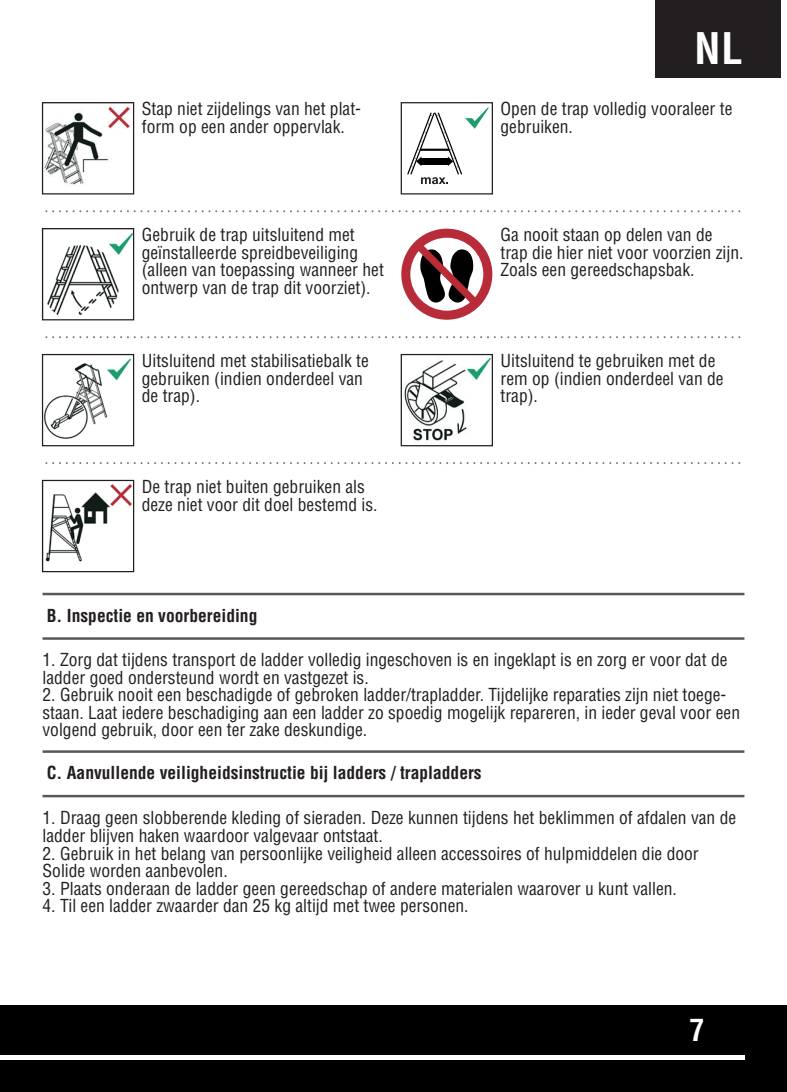
<style>
.page{position:relative;width:787px;height:1092px;background:#fff}
.page>*{position:absolute;margin:0;border:0;box-sizing:border-box;transform-origin:0 0}
.t1{font:700 condensed 42.5px "Helvetica LT Std";color:#fff}
.t2{font:700 condensed 30px "Helvetica LT Std";color:#fff}
.t3{font:condensed 17.5px/17.5px "Helvetica LT Std";color:#231f20}
.t4{font:700 condensed 17.5px "Helvetica LT Std";color:#231f20}
</style>
<div class="page">
<div style="left:0;top:1005px;width:787px;height:86px;background:#000001"></div>
<hr style="left:0;top:1055px;width:744px;height:4px;background:#fff">
<div style="left:655px;top:0;width:126px;height:78px;background:#231f20"></div>
<img style="left:44px;top:105px;width:86px;height:80px">
<div style="left:42px;top:102px;width:92px;height:92px;border:1px solid #231f20"></div>
<svg style="left:407px;top:107px;width:82px;height:78px"></svg>
<div style="left:400px;top:102px;width:93px;height:92px;border:1px solid #231f20"></div>
<svg style="left:45px;top:210px;width:695px;height:2px"></svg>
<img style="left:47px;top:233px;width:85px;height:83px">
<div style="left:42px;top:228px;width:92px;height:92px;border:1px solid #231f20"></div>
<svg style="left:401px;top:229px;width:91px;height:91px"></svg>
<svg style="left:45px;top:336px;width:695px;height:2px"></svg>
<img style="left:44px;top:358px;width:88px;height:81px">
<div style="left:42px;top:354px;width:92px;height:92px;border:1px solid #231f20"></div>
<img style="left:404px;top:358px;width:87px;height:83px">
<div style="left:400px;top:354px;width:93px;height:92px;border:1px solid #231f20"></div>
<svg style="left:45px;top:462px;width:695px;height:2px"></svg>
<img style="left:45px;top:484px;width:87px;height:78px">
<div style="left:42px;top:480px;width:92px;height:92px;border:1px solid #231f20"></div>
<hr style="left:43px;top:592px;width:701px;height:3px;background:#57585a">
<hr style="left:43px;top:637px;width:701px;height:2px;background:#57585a">
<hr style="left:43px;top:750px;width:701px;height:2px;background:#57585a">
<hr style="left:43px;top:794px;width:701px;height:3px;background:#57585a">
<h1 class="t1" style="left:694px;top:22px;width:50px">NL</h1>
<p class="t3" style="left:142px;top:100px;width:221px">Stap niet zijdelings van het plat&shy;form op een ander oppervlak.</p>
<p class="t3" style="left:500px;top:100px;width:233px">Open de trap volledig vooraleer te gebruiken.</p>
<p class="t3" style="left:142px;top:226px;width:243px">Gebruik de trap uitsluitend met geïnstalleerde spreidbeveiliging (alleen van toepassing wanneer het ontwerp van de trap dit voorziet).</p>
<p class="t3" style="left:500px;top:226px;width:244px">Ga nooit staan op delen van de trap die hier niet voor voorzien zijn.<br>Zoals een gereedschapsbak.</p>
<p class="t3" style="left:142px;top:352px;width:228px">Uitsluitend met stabilisatiebalk te gebruiken (indien onderdeel van de trap).</p>
<p class="t3" style="left:500px;top:352px;width:225px">Uitsluitend te gebruiken met de rem op (indien onderdeel van de trap).</p>
<p class="t3" style="left:142px;top:478px;width:237px">De trap niet buiten gebruiken als deze niet voor dit doel bestemd is.</p>
<p class="t4" style="left:47px;top:604px;width:212px">B. Inspectie en voorbereiding</p>
<p class="t3" style="left:43px;top:650px;width:686px">1. Zorg dat tijdens transport de ladder volledig ingeschoven is en ingeklapt is en zorg er voor dat de ladder goed ondersteund wordt en vastgezet is.</p>
<p class="t3" style="left:43px;top:685px;width:699px">2. Gebruik nooit een beschadigde of gebroken ladder/trapladder. Tijdelijke reparaties zijn niet toege&shy;staan. Laat iedere beschadiging aan een ladder zo spoedig mogelijk repareren, in ieder geval voor een volgend gebruik, door een ter zake deskundige.</p>
<p class="t4" style="left:47px;top:762px;width:436px">C. Aanvullende veiligheidsinstructie bij ladders / trapladders</p>
<p class="t3" style="left:43px;top:809px;width:695px">1. Draag geen slobberende kleding of sieraden. Deze kunnen tijdens het beklimmen of afdalen van de ladder blijven haken waardoor valgevaar ontstaat.</p>
<p class="t3" style="left:43px;top:844px;width:657px">2. Gebruik in het belang van persoonlijke veiligheid alleen accessoires of hulpmiddelen die door<br>Solide worden aanbevolen.</p>
<p class="t3" style="left:43px;top:879px;width:636px">3. Plaats onderaan de ladder geen gereedschap of andere materialen waarover u kunt vallen.</p>
<p class="t3" style="left:43px;top:896px;width:427px">4. Til een ladder zwaarder dan 25 kg altijd met twee personen.</p>
<h2 class="t2" style="left:689px;top:1011px;width:16px">7</h2>
</div>
